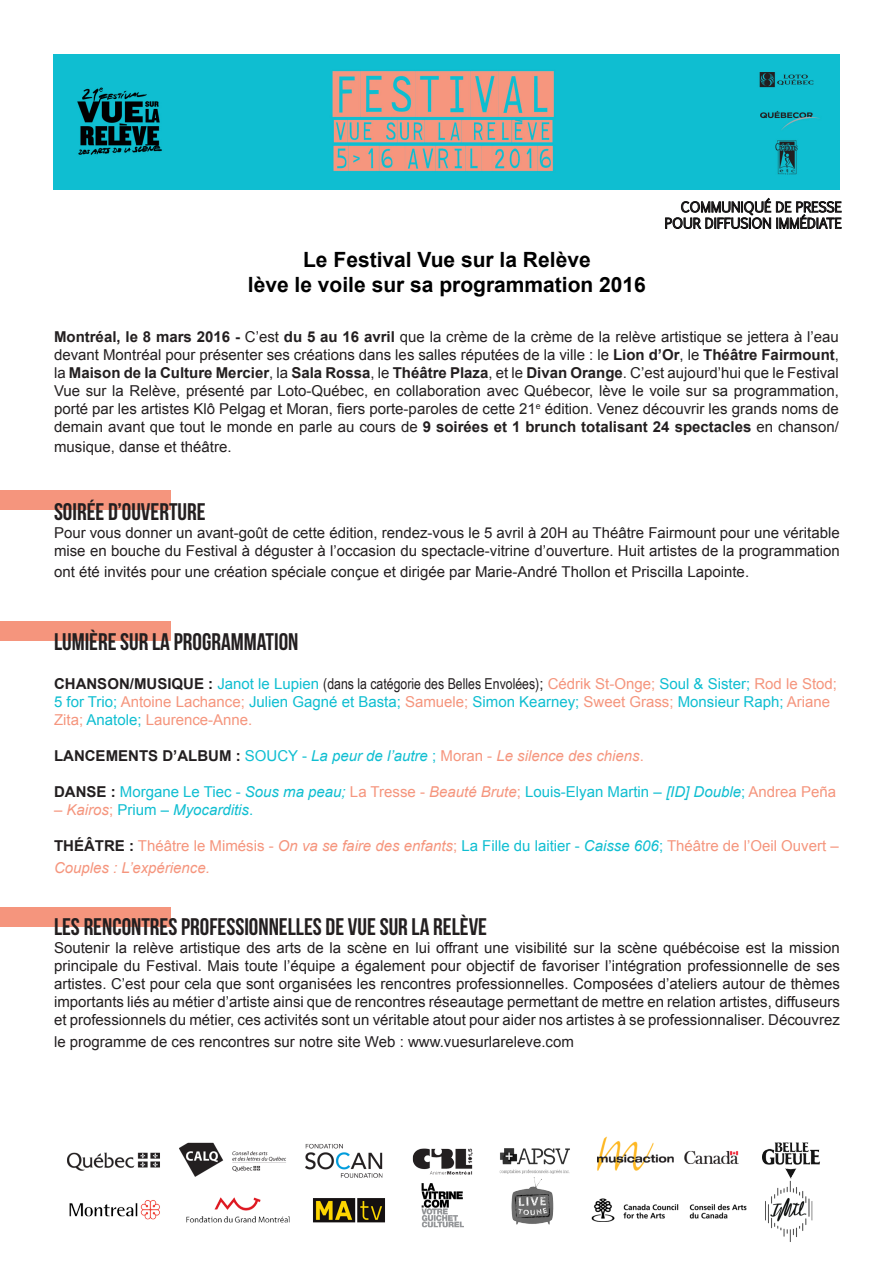
<style>
.page{position:relative;width:893px;height:1263px;background:#fff}
.page>*{position:absolute;margin:0;border:0;box-sizing:border-box;transform-origin:0 0}
.t1{font:24px "Bebas Neue";color:#231f20}
.t2{font:700 21px "Arial";color:#000}
.t3{font:15px/18px "Arial";color:#231f20;text-align:justify}
.t4{font:15px/18px "Arial";color:#0fbed1}
.t5{font:italic 15px/21.6px "Arial";color:#f5957d}
.t6{font:700 15px "Arial";color:#231f20}
.t7{font:italic 15px "Arial";color:#0fbed1}
.t8{font:13.5px "Euphemia CAS";color:#231f20}
.s1{font-weight:700}
.s2{font-weight:700;color:#231f20}
.s3{font-family:"Arial Narrow";color:#231f20}
.s4{color:#231f20}
.s5{color:#f5957d}
.s6{font-weight:400;color:#0fbed1}
.s7{font-weight:400;font-style:italic;color:#0fbed1}
.s8{font-weight:400;color:#f5957d}
.s9{font-weight:400;font-style:italic;color:#f5957d}
.s10{font-style:italic}
.s11{font-style:italic;color:#f5957d}
.s12{font-style:normal;color:#f5957d}
.s13{font-style:normal}
.s14{font-weight:700;font-style:normal;color:#231f20}
.s15{font-style:normal;color:#0fbed1}
.s16{color:#0fbed1}
</style>
<div class="page">
<div style="left:0;top:908px;width:170px;height:19px;background:#f5957d"></div>
<div style="left:0;top:622px;width:170px;height:19px;background:#f5957d"></div>
<div style="left:0;top:490px;width:170px;height:19px;background:#f5957d"></div>
<img style="left:53px;top:54px;width:787px;height:135px">
<svg style="left:665px;top:197px;width:177px;height:32px"></svg>
<img style="left:67px;top:1136px;width:753px;height:106px">
<p class="t2" style="left:303px;top:245px;width:289px">Le Festival Vue sur la Relève</p>
<p class="t2" style="left:248px;top:270px;width:400px">lève le voile sur sa programmation 2016</p>
<p class="t8" style="left:681px;top:197px;width:163px">COMMUNIQUÉ DE PRESSE</p>
<p class="t8" style="left:665px;top:214px;width:179px">POUR DIFFUSION IMMÉDIATE</p>
<p class="t3" style="left:54px;top:328px;width:786px"><span class="s1">Montréal, le 8 mars 2016 -</span> C’est <span class="s1">du 5 au 16 avril</span> que la crème de la crème de la relève artistique se jettera à l’eau devant Montréal pour présenter ses créations dans les salles réputées de la ville : le <span class="s1">Lion d’Or</span>, le <span class="s1">Théâtre Fairmount</span>, la <span class="s1">Maison de la Culture Mercier</span>, la <span class="s1">Sala Rossa</span>, le <span class="s1">Théâtre Plaza</span>, et le <span class="s1">Divan Orange</span>. C’est aujourd’hui que le Festival Vue sur la Relève, présenté par Loto-Québec, en collaboration avec Québecor, lève le voile sur sa programmation, porté par les artistes Klô Pelgag et Moran, fiers porte-paroles de cette 21<sup>e</sup> édition. Venez découvrir les grands noms de demain avant que tout le monde en parle au cours de <span class="s1">9 soirées et 1 brunch totalisant 24 spectacles</span> en chanson/</p>
<p class="t3" style="left:54px;top:438px;width:179px">musique, danse et théâtre.</p>
<p class="t1" style="left:54px;top:498px;width:153px">SOIRÉE D’OUVERTURE</p>
<p class="t3" style="left:54px;top:524px;width:787px">Pour vous donner un avant-goût de cette édition, rendez-vous le 5 avril à 20H au Théâtre Fairmount pour une véritable mise en bouche du Festival à déguster à l’occasion du spectacle-vitrine d’ouverture. Huit artistes de la programmation</p>
<p class="t3" style="left:54px;top:563px;width:697px">ont été invités pour une création spéciale conçue et dirigée par Marie-André Thollon et Priscilla Lapointe.</p>
<p class="t1" style="left:54px;top:628px;width:246px">LUMIÈRE SUR LA PROGRAMMATION</p>
<p class="t4" style="left:54px;top:675px;width:784px"><span class="s2">CHANSON/MUSIQUE :</span> Janot le Lupien <span class="s3">(dans la catégorie des Belles Envolées)</span><span class="s4">;</span> <span class="s5">Cédrik St-Onge;</span> Soul &amp; Sister; <span class="s5">Rod le Stod;<br></span>5 for Trio; <span class="s5">Antoine Lachance;</span> Julien Gagné et Basta; <span class="s5">Samuele;</span> Simon Kearney; <span class="s5">Sweet Grass;</span> Monsieur Raph; <span class="s5">Ariane<br>Zita;</span> Anatole; <span class="s5">Laurence-Anne.</span></p>
<p class="t6" style="left:54px;top:746px;width:591px">LANCEMENTS D’ALBUM : <span class="s6">SOUCY -</span> <span class="s7">La peur de l’autre</span> <span class="s6">;</span> <span class="s8">Moran -</span> <span class="s9">Le silence des chiens</span><span class="s8">.</span></p>
<p class="t4" style="left:54px;top:783px;width:784px"><span class="s2">DANSE :</span> Morgane Le Tiec - <span class="s10">Sous ma peau;</span> <span class="s5">La Tresse -</span> <span class="s11">Beauté Brute</span><span class="s5">;</span> Louis-Elyan Martin – <span class="s10">[ID] Double</span>; <span class="s5">Andrea Peña</span></p>
<p class="t7" style="left:54px;top:800px;width:201px"><span class="s12">–</span> <span class="s5">Kairos</span><span class="s12">;</span> <span class="s13">Prium –</span> Myocarditis<span class="s13">.</span></p>
<p class="t5" style="left:54px;top:835px;width:786px"><span class="s14">THÉÂTRE :</span> <span class="s13">Théâtre le Mimésis -</span> On va se faire des enfants<span class="s13">;</span> <span class="s15">La Fille du laitier -</span> <span class="s16">Caisse 606</span><span class="s15">;</span> <span class="s13">Théâtre de l’Oeil Ouvert –<br></span>Couples : L’expérience.</p>
<p class="t1" style="left:54px;top:914px;width:435px">LES RENCONTRES PROFESSIONNELLES DE VUE SUR LA RELÈVE</p>
<p class="t3" style="left:54px;top:939px;width:787px">Soutenir la relève artistique des arts de la scène en lui offrant une visibilité sur la scène québécoise est la mission principale du Festival. Mais toute l’équipe a également pour objectif de favoriser l’intégration professionnelle de ses artistes. C’est pour cela que sont organisées les rencontres professionnelles. Composées d’ateliers autour de thèmes importants liés au métier d’artiste ainsi que de rencontres réseautage permettant de mettre en relation artistes, diffuseurs et professionnels du métier, ces activités sont un véritable atout pour aider nos artistes à se professionnaliser. Découvrez</p>
<p class="t3" style="left:54px;top:1033px;width:521px">le programme de ces rencontres sur notre site Web : www.vuesurlareleve.com</p>
</div>
